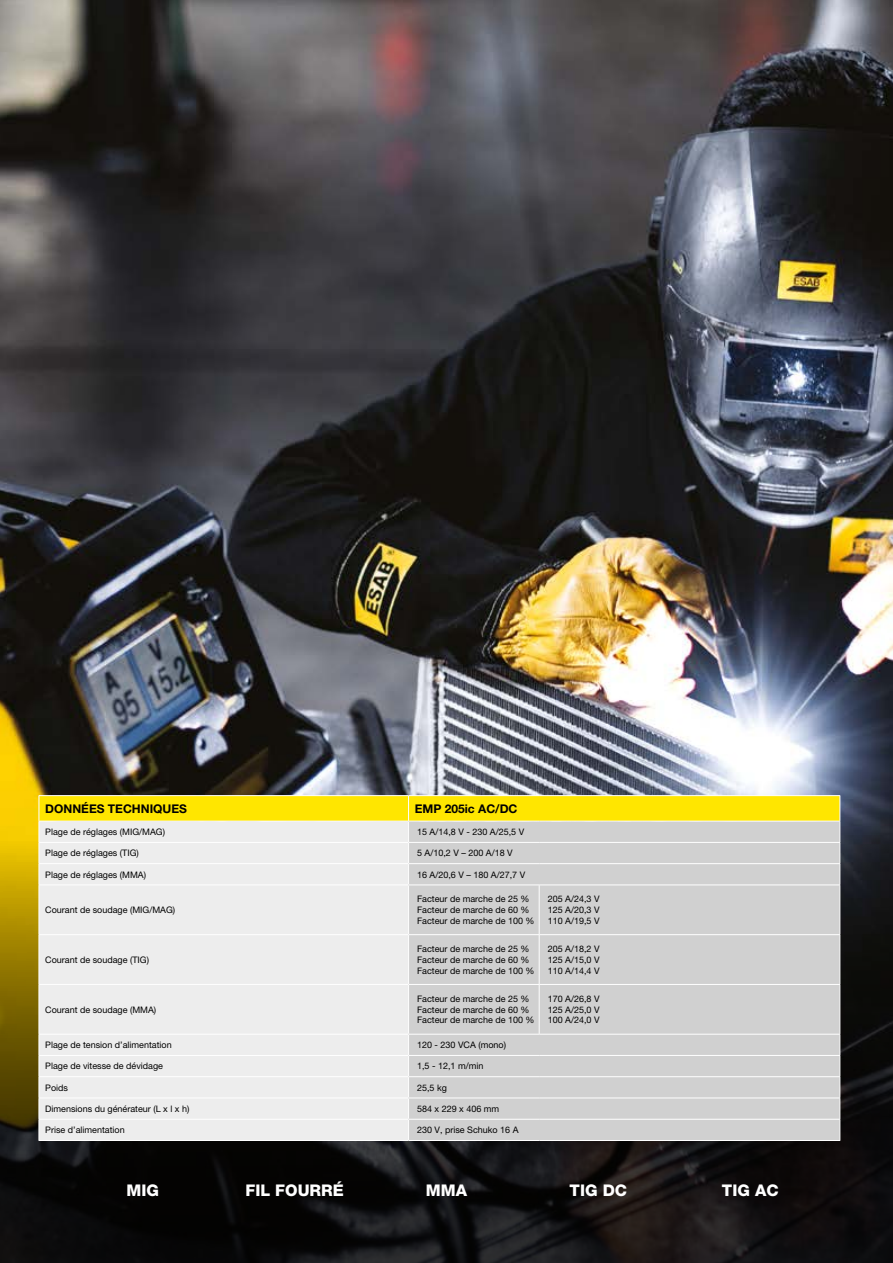
<style>
.page{position:relative;width:893px;height:1263px;background:#fff}
.page>*{position:absolute;margin:0;border:0;box-sizing:border-box;transform-origin:0 0}
.t1{font:800 16.05px "Helvetica Neue LT Pro";color:#fff}
.t2{font:700 12px "Helvetica Neue LT Pro";color:#000}
.t3{font:9px/10.8px "Helvetica Neue LT Pro";color:#000}
</style>
<div class="page">
<img style="left:30px;top:0;width:863px;height:833px">
<svg style="left:0;top:0;width:30px;height:833px;background:#665d3f"></svg>
<svg style="left:0;top:833px;width:893px;height:430px;background:#1b180f"></svg>
<div style="left:40px;top:885px;width:368px;height:255px;background:#ededed"></div>
<div style="left:409px;top:885px;width:430px;height:255px;background:#d0d0d0"></div>
<svg style="left:839px;top:1035px;width:1px;height:105px"></svg>
<hr style="left:39px;top:795px;width:370px;height:1px;background:#fff">
<hr style="left:409px;top:795px;width:130px;height:1px;background:#fff">
<hr style="left:539px;top:795px;width:301px;height:1px;background:#fff">
<svg style="left:39px;top:796px;width:801px;height:88px;background:#e7e0a0"></svg>
<hr style="left:539px;top:863px;width:301px;height:1px;background:#fff">
<hr style="left:39px;top:884px;width:370px;height:1px;background:#fff">
<hr style="left:39px;top:885px;width:1px;height:49px;background:#fff">
<hr style="left:409px;top:884px;width:130px;height:1px;background:#fff">
<hr style="left:408px;top:885px;width:1px;height:49px;background:#fff">
<hr style="left:539px;top:884px;width:301px;height:1px;background:#fff">
<hr style="left:539px;top:885px;width:1px;height:49px;background:#fff">
<hr style="left:839px;top:885px;width:1px;height:49px;background:#fff">
<hr style="left:39px;top:934px;width:370px;height:1px;background:#fff">
<hr style="left:39px;top:935px;width:1px;height:49px;background:#fff">
<hr style="left:409px;top:934px;width:130px;height:1px;background:#fff">
<hr style="left:408px;top:935px;width:1px;height:49px;background:#fff">
<hr style="left:539px;top:934px;width:301px;height:1px;background:#fff">
<hr style="left:539px;top:935px;width:1px;height:49px;background:#fff">
<hr style="left:839px;top:935px;width:1px;height:49px;background:#fff">
<hr style="left:39px;top:984px;width:370px;height:1px;background:#fff">
<hr style="left:39px;top:985px;width:1px;height:49px;background:#fff">
<hr style="left:409px;top:984px;width:130px;height:1px;background:#fff">
<hr style="left:408px;top:985px;width:1px;height:49px;background:#fff">
<hr style="left:539px;top:984px;width:301px;height:1px;background:#fff">
<hr style="left:539px;top:985px;width:1px;height:49px;background:#fff">
<hr style="left:839px;top:985px;width:1px;height:49px;background:#fff">
<hr style="left:39px;top:1034px;width:370px;height:1px;background:#fff">
<hr style="left:409px;top:1034px;width:130px;height:1px;background:#fff">
<hr style="left:539px;top:1034px;width:301px;height:1px;background:#fff">
<hr style="left:39px;top:1055px;width:370px;height:1px;background:#fff">
<hr style="left:409px;top:1055px;width:130px;height:1px;background:#fff">
<hr style="left:539px;top:1055px;width:301px;height:1px;background:#fff">
<hr style="left:39px;top:1076px;width:370px;height:1px;background:#fff">
<hr style="left:409px;top:1076px;width:130px;height:1px;background:#fff">
<hr style="left:539px;top:1076px;width:301px;height:1px;background:#fff">
<hr style="left:39px;top:1097px;width:370px;height:1px;background:#fff">
<hr style="left:409px;top:1097px;width:130px;height:1px;background:#fff">
<hr style="left:539px;top:1097px;width:301px;height:1px;background:#fff">
<hr style="left:39px;top:1119px;width:370px;height:1px;background:#fff">
<svg style="left:39px;top:1035px;width:1px;height:105px"></svg>
<hr style="left:409px;top:1119px;width:130px;height:1px;background:#fff">
<svg style="left:408px;top:1034px;width:1px;height:106px"></svg>
<hr style="left:539px;top:1119px;width:301px;height:1px;background:#fff">
<hr style="left:39px;top:1140px;width:370px;height:1px;background:#fff">
<hr style="left:409px;top:1140px;width:130px;height:1px;background:#fff">
<hr style="left:539px;top:1140px;width:301px;height:1px;background:#fff">
<h2 class="t2" style="left:45px;top:801px;width:143px">DONNÉES TECHNIQUES</h2>
<h2 class="t2" style="left:415px;top:801px;width:104px">EMP 205ic AC/DC</h2>
<p class="t3" style="left:45px;top:826px;width:121px">Plage de réglages (MIG/MAG)</p>
<p class="t3" style="left:417px;top:826px;width:109px">15 A/14,8 V - 230 A/25,5 V</p>
<p class="t3" style="left:45px;top:847px;width:95px">Plage de réglages (TIG)</p>
<p class="t3" style="left:417px;top:847px;width:97px">5 A/10,2 V – 200 A/18 V</p>
<p class="t3" style="left:45px;top:869px;width:102px">Plage de réglages (MMA)</p>
<p class="t3" style="left:417px;top:869px;width:110px">16 A/20,6 V – 180 A/27,7 V</p>
<p class="t3" style="left:45px;top:904px;width:132px">Courant de soudage (MIG/MAG)</p>
<p class="t3" style="left:417px;top:893px;width:119px">Facteur de marche de 25 %<br>Facteur de marche de 60 %<br>Facteur de marche de 100 %</p>
<p class="t3" style="left:548px;top:893px;width:53px;text-align:justify">205 A/24,3 V 125 A/20,3 V 110 A/19,5 V</p>
<p class="t3" style="left:45px;top:954px;width:105px">Courant de soudage (TIG)</p>
<p class="t3" style="left:417px;top:943px;width:119px">Facteur de marche de 25 %<br>Facteur de marche de 60 %<br>Facteur de marche de 100 %</p>
<p class="t3" style="left:548px;top:943px;width:53px;text-align:justify">205 A/18,2 V 125 A/15,0 V 110 A/14,4 V</p>
<p class="t3" style="left:45px;top:1004px;width:113px">Courant de soudage (MMA)</p>
<p class="t3" style="left:417px;top:993px;width:119px">Facteur de marche de 25 %<br>Facteur de marche de 60 %<br>Facteur de marche de 100 %</p>
<p class="t3" style="left:548px;top:993px;width:53px;text-align:justify">170 A/26,8 V 125 A/25,0 V 100 A/24,0 V</p>
<p class="t3" style="left:45px;top:1039px;width:128px">Plage de tension d’alimentation</p>
<p class="t3" style="left:417px;top:1039px;width:91px">120 - 230 VCA (mono)</p>
<p class="t3" style="left:45px;top:1060px;width:119px">Plage de vitesse de dévidage</p>
<p class="t3" style="left:417px;top:1060px;width:68px">1,5 - 12,1 m/min</p>
<p class="t3" style="left:45px;top:1082px;width:24px">Poids</p>
<p class="t3" style="left:417px;top:1082px;width:31px">25,5 kg</p>
<p class="t3" style="left:45px;top:1103px;width:146px">Dimensions du générateur (L x l x h)</p>
<p class="t3" style="left:417px;top:1103px;width:84px">584 x 229 x 406 mm</p>
<p class="t3" style="left:45px;top:1124px;width:81px">Prise d’alimentation</p>
<p class="t3" style="left:417px;top:1124px;width:103px">230 V, prise Schuko 16 A</p>
<h1 class="t1" style="left:127px;top:1180px;width:34px">MIG</h1>
<h1 class="t1" style="left:245px;top:1181px;width:100px">FIL FOURRÉ</h1>
<h1 class="t1" style="left:426px;top:1180px;width:43px">MMA</h1>
<h1 class="t1" style="left:570px;top:1180px;width:59px">TIG DC</h1>
<h1 class="t1" style="left:722px;top:1180px;width:58px">TIG AC</h1>
</div>
